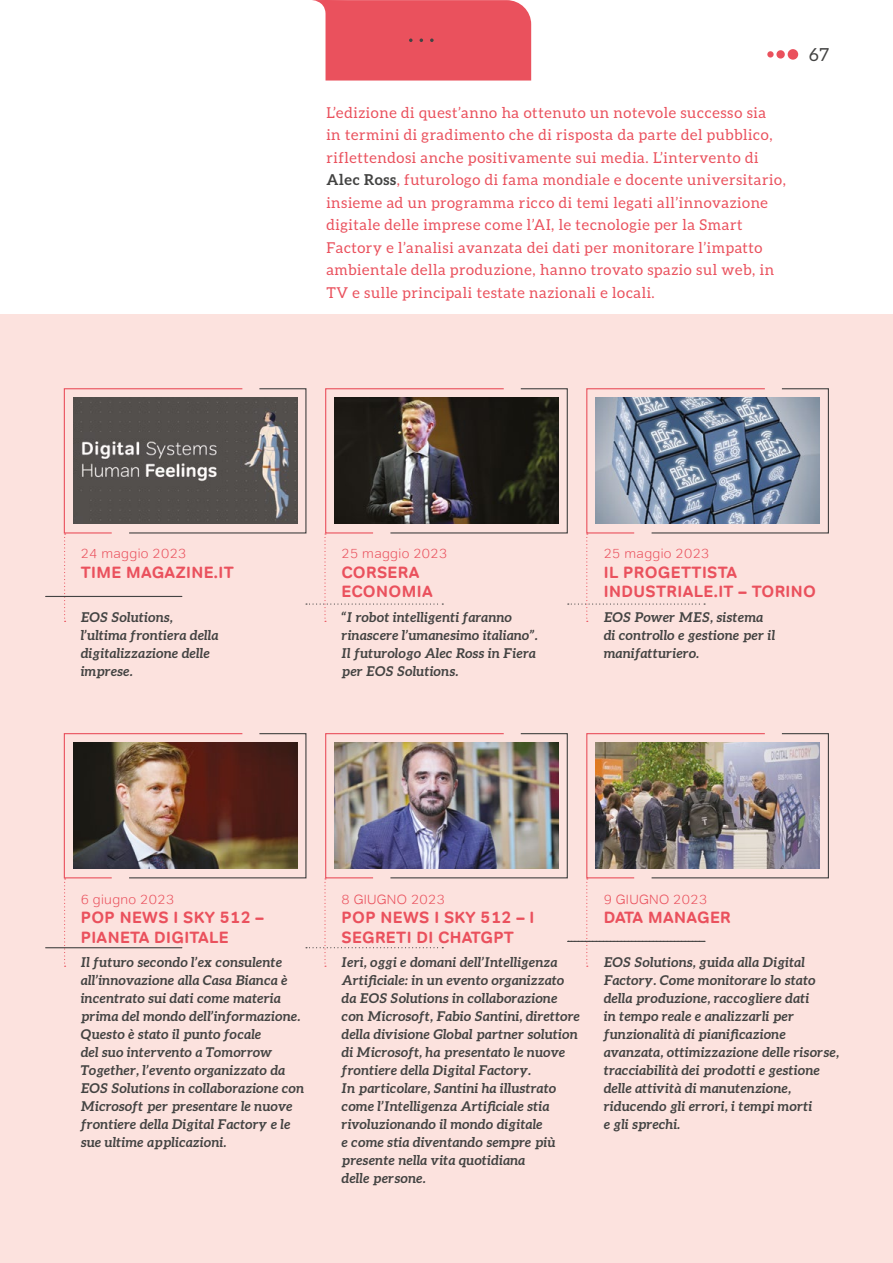
<style>
.page{position:relative;width:893px;height:1263px;background:#fff}
.page>*{position:absolute;margin:0;border:0;box-sizing:border-box;transform-origin:0 0}
.t1{font:18px "Aleo";color:#434342}
.t2{font:700 16.5px/19.5px "Tondo";letter-spacing:.025em;color:#ea515d}
.t3{font:15px/22.5px "Aleo";letter-spacing:.04em;color:#ea515d}
.t4{font:italic 700 13.5px/18px "Aleo";letter-spacing:.01em;color:#434342}
.t5{font:300 13.5px "Tondo";letter-spacing:.025em;color:#ea515d}
.s1{font-weight:700;color:#434342}
</style>
<div class="page">
<div style="left:0;top:314px;width:893px;height:949px;background:#fce2de"></div>
<svg style="left:312px;top:0;width:219px;height:81px;background:#eb5d68"></svg>
<hr style="left:46px;top:596px;width:136px;height:1px;background:#434342">
<hr style="left:46px;top:947px;width:136px;height:1px;background:#434342">
<svg style="left:63px;top:388px;width:766px;height:234px"></svg>
<div style="left:788px;top:49px;width:10px;height:11px;background:#ea515d;border-radius:50%"></div>
<div style="left:776px;top:50px;width:9px;height:9px;background:#ea515d;border-radius:50%"></div>
<svg style="left:767px;top:51px;width:7px;height:7px"></svg>
<svg style="left:63px;top:733px;width:766px;height:234px"></svg>
<img style="left:335px;top:398px;width:224px;height:125px">
<img style="left:596px;top:398px;width:224px;height:125px">
<img style="left:73px;top:398px;width:224px;height:125px">
<img style="left:73px;top:743px;width:224px;height:125px">
<img style="left:335px;top:743px;width:224px;height:125px">
<img style="left:596px;top:743px;width:224px;height:125px">
<p class="t3" style="left:326px;top:101px;width:461px">L’edizione di quest’anno ha ottenuto un notevole successo sia<br>in termini di gradimento che di risposta da parte del pubblico, riflettendosi anche positivamente sui media. L’intervento di <span class="s1">Alec Ross</span>, futurologo di fama mondiale e docente universitario, insieme ad un programma ricco di temi legati all’innovazione digitale delle imprese come l’AI, le tecnologie per la Smart Factory e l’analisi avanzata dei dati per monitorare l’impatto ambientale della produzione, hanno trovato spazio sul web, in TV e sulle principali testate nazionali e locali.</p>
<h1 class="t1" style="left:809px;top:44px;width:22px">67</h1>
<p class="t5" style="left:81px;top:545px;width:107px">24 maggio 2023</p>
<p class="t2" style="left:81px;top:562px;width:155px">TIME MAGAZINE.IT</p>
<p class="t4" style="left:81px;top:607px;width:139px">EOS Solutions, l’ultima frontiera della digitalizzazione delle imprese.</p>
<p class="t5" style="left:341px;top:545px;width:107px">25 maggio 2023</p>
<p class="t2" style="left:341px;top:562px;width:93px">CORSERA<br>ECONOMIA</p>
<p class="t4" style="left:341px;top:607px;width:198px">“I robot intelligenti faranno rinascere l’umanesimo italiano”.<br>Il futurologo Alec Ross in Fiera per EOS Solutions.</p>
<p class="t5" style="left:604px;top:545px;width:107px">25 maggio 2023</p>
<p class="t2" style="left:604px;top:562px;width:214px">IL PROGETTISTA<br>INDUSTRIALE.IT – TORINO</p>
<p class="t4" style="left:604px;top:607px;width:173px">EOS Power MES, sistema di controllo e gestione per il manifatturiero.</p>
<p class="t5" style="left:81px;top:891px;width:95px">6 giugno 2023</p>
<p class="t2" style="left:81px;top:908px;width:185px">POP NEWS I SKY 512 –<br>PIANETA DIGITALE</p>
<p class="t4" style="left:81px;top:953px;width:225px">Il futuro secondo l’ex consulente all’innovazione alla Casa Bianca è incentrato sui dati come materia prima del mondo dell’informazione.<br>Questo è stato il punto focale<br>del suo intervento a Tomorrow Together, l’evento organizzato da EOS Solutions in collaborazione con Microsoft per presentare le nuove frontiere della Digital Factory e le sue ultime applicazioni.</p>
<p class="t5" style="left:341px;top:891px;width:105px">8 GIUGNO 2023</p>
<p class="t2" style="left:341px;top:908px;width:194px">POP NEWS I SKY 512 – I<br>SEGRETI DI CHATGPT</p>
<p class="t4" style="left:341px;top:953px;width:240px">Ieri, oggi e domani dell’Intelligenza Artificiale: in un evento organizzato da EOS Solutions in collaborazione con Microsoft, Fabio Santini, direttore della divisione Global partner solution di Microsoft, ha presentato le nuove frontiere della Digital Factory.<br>In particolare, Santini ha illustrato come l’Intelligenza Artificiale stia rivoluzionando il mondo digitale<br>e come stia diventando sempre più presente nella vita quotidiana<br>delle persone.</p>
<p class="t5" style="left:604px;top:891px;width:105px">9 GIUGNO 2023</p>
<p class="t2" style="left:604px;top:908px;width:129px">DATA MANAGER</p>
<p class="t4" style="left:604px;top:953px;width:237px">EOS Solutions, guida alla Digital Factory. Come monitorare lo stato della produzione, raccogliere dati<br>in tempo reale e analizzarli per funzionalità di pianificazione avanzata, ottimizzazione delle risorse, tracciabilità dei prodotti e gestione delle attività di manutenzione, riducendo gli errori, i tempi morti<br>e gli sprechi.</p>
</div>
